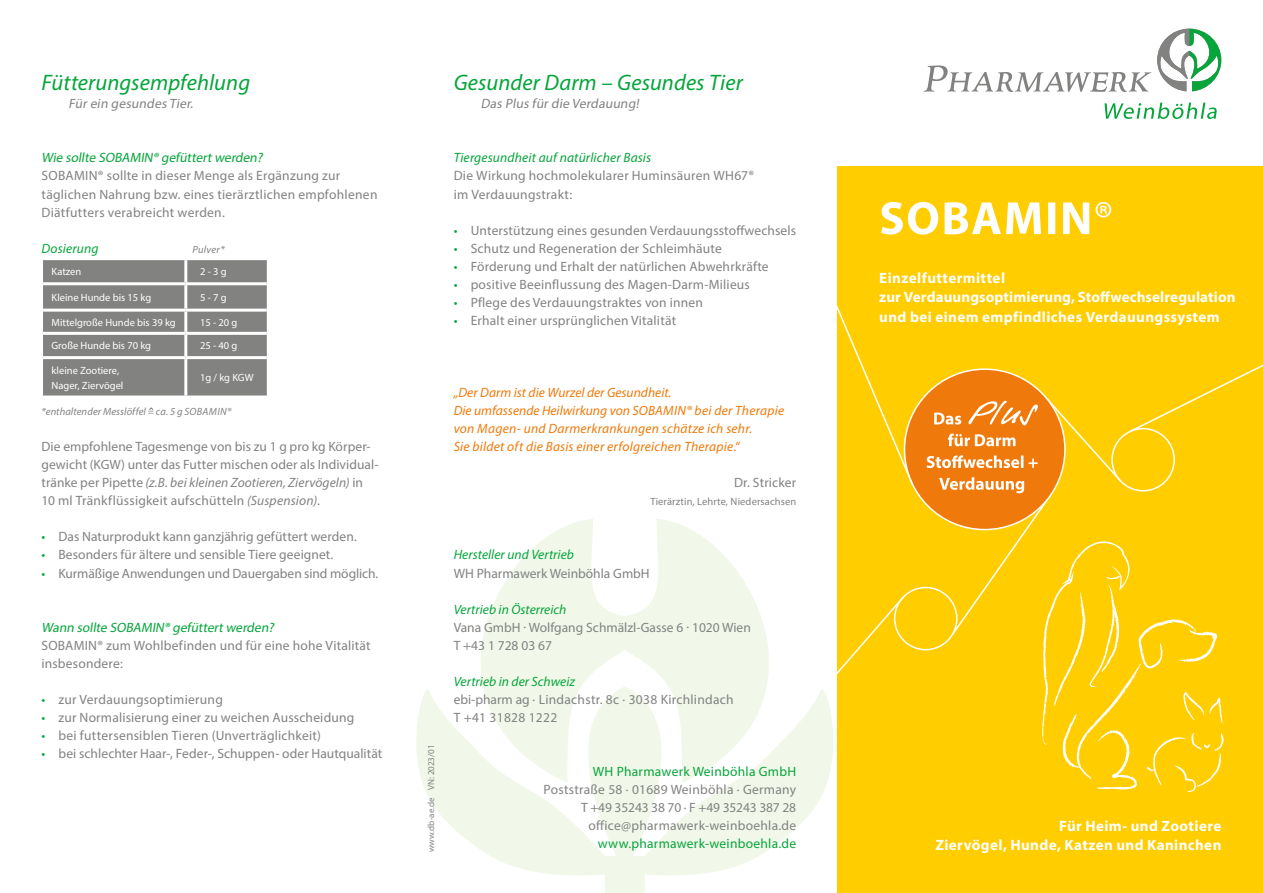
<style>
.page{position:relative;width:1263px;height:893px;background:#fff}
.page>*{position:absolute;margin:0;border:0;box-sizing:border-box;transform-origin:0 0}
.t1{font:italic 22.5px "Myriad Pro";letter-spacing:.005em;color:#06a53b}
.t2{font:700 15px/19.5px "Myriad Pro";letter-spacing:.025em;color:#fff}
.t3{font:13.5px/18px "Myriad Pro";letter-spacing:.015em;color:#828282}
.t4{font:13.5px/18px "Myriad Pro";letter-spacing:.015em;color:#828281}
.t5{font:italic 13.5px/18px "Myriad Pro";letter-spacing:.015em;color:#ef7a0b}
.t6{font:italic 13.5px "Myriad Pro";letter-spacing:.005em;color:#06a53b}
.t7{font:italic 13.5px "Myriad Pro";color:#06a53b}
.t8{font:13.5px "Myriad Pro";letter-spacing:.02em;color:#06a53b}
.t9{font:13.5px "Myriad Pro";letter-spacing:-.01em;color:#828282}
.t10{font:italic 13.5px "Myriad Pro";color:#828281}
.t11{font:10.5px/15px "Myriad Pro";color:#fff}
.t12{font:italic 10.5px "Myriad Pro";letter-spacing:.015em;color:#828282}
.t13{font:10.5px "Myriad Pro";letter-spacing:.01em;color:#828281}
.t14{font:9px "Myriad Pro";color:#828281}
.s1{font-style:italic}
.s2{color:#06a53b}
</style>
<div class="page">
<div style="left:838px;top:166px;width:425px;height:727px;background:#ffcd00"></div>
<svg style="left:843px;top:595px;width:63px;height:73px"></svg>
<svg style="left:881px;top:202px;width:230px;height:33px"></svg>
<div style="left:904px;top:369px;width:161px;height:161px;background:#ef7a0b;border-radius:50%"></div>
<svg style="left:837px;top:296px;width:77px;height:191px"></svg>
<svg style="left:927px;top:364px;width:336px;height:428px"></svg>
<svg style="left:423px;top:783px;width:415px;height:110px;fill:#f1f8e9"></svg>
<svg style="left:416px;top:519px;width:427px;height:264px;fill:#f1f8e9"></svg>
<svg style="left:1157px;top:29px;width:64px;height:62px"></svg>
<svg style="left:923px;top:65px;width:228px;height:27px"></svg>
<svg style="left:1104px;top:103px;width:113px;height:16px"></svg>
<div style="left:42px;top:259px;width:226px;height:136px;background:#828281"></div>
<hr style="left:42px;top:358px;width:1px;height:37px;background:#fff">
<hr style="left:267px;top:358px;width:1px;height:37px;background:#fff">
<hr style="left:184px;top:260px;width:3px;height:22px;background:#fff">
<hr style="left:43px;top:282px;width:143px;height:3px;background:#fff">
<hr style="left:186px;top:282px;width:81px;height:3px;background:#fff">
<hr style="left:184px;top:285px;width:3px;height:24px;background:#fff">
<hr style="left:43px;top:309px;width:143px;height:3px;background:#fff">
<hr style="left:186px;top:309px;width:81px;height:3px;background:#fff">
<hr style="left:184px;top:312px;width:3px;height:20px;background:#fff">
<hr style="left:43px;top:332px;width:143px;height:3px;background:#fff">
<hr style="left:186px;top:332px;width:81px;height:3px;background:#fff">
<hr style="left:184px;top:335px;width:3px;height:21px;background:#fff">
<hr style="left:43px;top:356px;width:143px;height:3px;background:#fff">
<hr style="left:186px;top:356px;width:81px;height:3px;background:#fff">
<hr style="left:184px;top:359px;width:3px;height:36px;background:#fff">
<h1 class="t1" style="left:42px;top:69px;width:210px">Fütterungsempfehlung</h1>
<p class="t10" style="left:69px;top:95px;width:129px">Für ein gesundes Tier.</p>
<p class="t7" style="left:42px;top:150px;width:225px">Wie sollte SOBAMIN® gefüttertwerden?</p>
<p class="t3" style="left:42px;top:167px;width:337px">SOBAMIN® sollte in dieser Menge als Ergänzung zur täglichen Nahrung bzw. eines tierärztlichen empfohlenen<br>Diätfutters verabreicht werden.</p>
<p class="t6" style="left:42px;top:240px;width:59px">Dosierung</p>
<p class="t12" style="left:193px;top:243px;width:34px">Pulver*</p>
<p class="t11" style="left:52px;top:264px;width:31px">Katzen</p>
<p class="t11" style="left:200px;top:264px;width:28px">2 - 3 g</p>
<p class="t11" style="left:52px;top:290px;width:101px">Kleine Hunde bis 15 kg</p>
<p class="t11" style="left:200px;top:290px;width:28px">5 - 7 g</p>
<p class="t11" style="left:52px;top:314px;width:126px">Mittelgroße Hunde bis 39 kg</p>
<p class="t11" style="left:200px;top:314px;width:39px">15 - 20 g</p>
<p class="t11" style="left:52px;top:338px;width:101px">Große Hunde bis 70 kg</p>
<p class="t11" style="left:200px;top:338px;width:39px">25 - 40 g</p>
<p class="t11" style="left:52px;top:363px;width:73px">kleine Zootiere,<br>Nager, Ziervögel</p>
<p class="t11" style="left:200px;top:370px;width:55px">1g / kg KGW</p>
<p class="t12" style="left:42px;top:405px;width:191px">*enthaltender Messlöffel = ca. 5 g SOBAMIN®</p>
<p class="t3" style="left:42px;top:437px;width:339px">Die empfohlene Tagesmenge von bis zu 1 g pro kg Körper&shy;gewicht (KGW) unter das Futter mischen oder als Individual&shy;tränke per Pipette <span class="s1">(z.B. bei kleinen Zootieren, Ziervögeln)</span> in 10 ml Tränkflüssigkeit aufschütteln <span class="s1">(Suspension)</span>.</p>
<p class="t3" style="left:42px;top:528px;width:317px"><span class="s2">•</span> Das Naturprodukt kann ganzjährig gefüttert werden.</p>
<p class="t3" style="left:42px;top:546px;width:293px"><span class="s2">•</span> Besonders für ältere und sensible Tiere geeignet.</p>
<p class="t9" style="left:42px;top:565px;width:338px"><span class="s2">•</span> Kurmäßige Anwendungen und Dauergaben sind möglich.</p>
<p class="t7" style="left:42px;top:619px;width:236px">Wann sollte SOBAMIN® gefüttertwerden?</p>
<p class="t3" style="left:42px;top:636px;width:331px">SOBAMIN® zum Wohlbefinden und für eine hohe Vitalität insbesondere:</p>
<p class="t3" style="left:42px;top:690px;width:183px"><span class="s2">•</span> zur Verdauungsoptimierung</p>
<p class="t3" style="left:42px;top:708px;width:314px"><span class="s2">•</span> zur Normalisierung einer zu weichen Ausscheidung</p>
<p class="t3" style="left:42px;top:726px;width:281px"><span class="s2">•</span> bei futtersensiblen Tieren (Unverträglichkeit)</p>
<p class="t3" style="left:42px;top:744px;width:342px"><span class="s2">•</span> bei schlechter Haar-, Feder-, Schuppen- oder Hautqualität</p>
<h1 class="t1" style="left:454px;top:69px;width:291px">Gesunder Darm – Gesundes Tier</h1>
<p class="t10" style="left:481px;top:95px;width:162px">Das Plus für die Verdauung!</p>
<p class="t6" style="left:454px;top:150px;width:199px">Tiergesundheit auf natürlicher Basis</p>
<p class="t3" style="left:454px;top:167px;width:302px">Die Wirkung hochmolekularer Huminsäuren WH67® im Verdauungstrakt:</p>
<p class="t4" style="left:454px;top:221px;width:344px"><span class="s2">•</span> Unterstützung eines gesunden Verdauungsstoffwechsels</p>
<p class="t4" style="left:454px;top:239px;width:270px"><span class="s2">•</span> Schutz und Regeneration der Schleimhäute</p>
<p class="t4" style="left:454px;top:257px;width:316px"><span class="s2">•</span> Förderung und Erhalt der natürlichen Abwehrkräfte</p>
<p class="t4" style="left:454px;top:275px;width:298px"><span class="s2">•</span> positive Beeinflussung des Magen-Darm-Milieus</p>
<p class="t4" style="left:454px;top:293px;width:251px"><span class="s2">•</span> Pflege des Verdauungstraktes von innen</p>
<p class="t4" style="left:454px;top:311px;width:224px"><span class="s2">•</span> Erhalt einer ursprünglichen Vitalität</p>
<p class="t14" style="left:426px;top:852px;width:109px;rotate:-90deg">www.db-ae.de VN: 2023/01</p>
<p class="t5" style="left:454px;top:383px;width:332px">„Der Darm ist die Wurzel der Gesundheit.<br>Die umfassende Heilwirkung von SOBAMIN® bei der Therapie von Magen- und Darmerkrankungen schätze ich sehr.<br>Sie bildet oft die Basis einer erfolgreichen Therapie.“</p>
<p class="t4" style="left:734px;top:474px;width:64px">Dr. Stricker</p>
<p class="t13" style="left:650px;top:495px;width:147px">Tierärztin, Lehrte, Niedersachsen</p>
<p class="t6" style="left:454px;top:547px;width:122px">Hersteller und Vertrieb</p>
<p class="t4" style="left:454px;top:564px;width:198px">WH Pharmawerk Weinböhla GmbH</p>
<p class="t6" style="left:454px;top:601px;width:114px">Vertrieb in Österreich</p>
<p class="t4" style="left:454px;top:618px;width:299px">Vana GmbH · Wolfgang Schmälzl-Gasse 6 · 1020 Wien<br>T +43 1 728 03 67</p>
<p class="t6" style="left:454px;top:673px;width:123px">Vertrieb in der Schweiz</p>
<p class="t4" style="left:454px;top:690px;width:281px">ebi-pharm ag · Lindachstr. 8c · 3038 Kirchlindach<br>T +41 31828 1222</p>
<p class="t8" style="left:593px;top:763px;width:205px">WH Pharmawerk Weinböhla GmbH</p>
<p class="t4" style="left:544px;top:780px;width:254px;text-align:right">Poststraße 58 · 01689 Weinböhla · Germany<br>T +49 35243 38 70 · F +49 35243 387 28 office@pharmawerk-weinboehla.de</p>
<p class="t8" style="left:598px;top:835px;width:200px">www.pharmawerk-weinboehla.de</p>
<p class="t2" style="left:879px;top:268px;width:358px">Einzelfuttermittel<br>zur Verdauungsoptimierung, Stoffwechselregulation und bei einem empfindliches Verdauungssystem</p>
<p class="t2" style="left:1059px;top:815px;width:164px">Für Heim- und Zootiere</p>
<p class="t2" style="left:935px;top:835px;width:287px">Ziervögel, Hunde, Katzen und Kaninchen</p>
</div>
